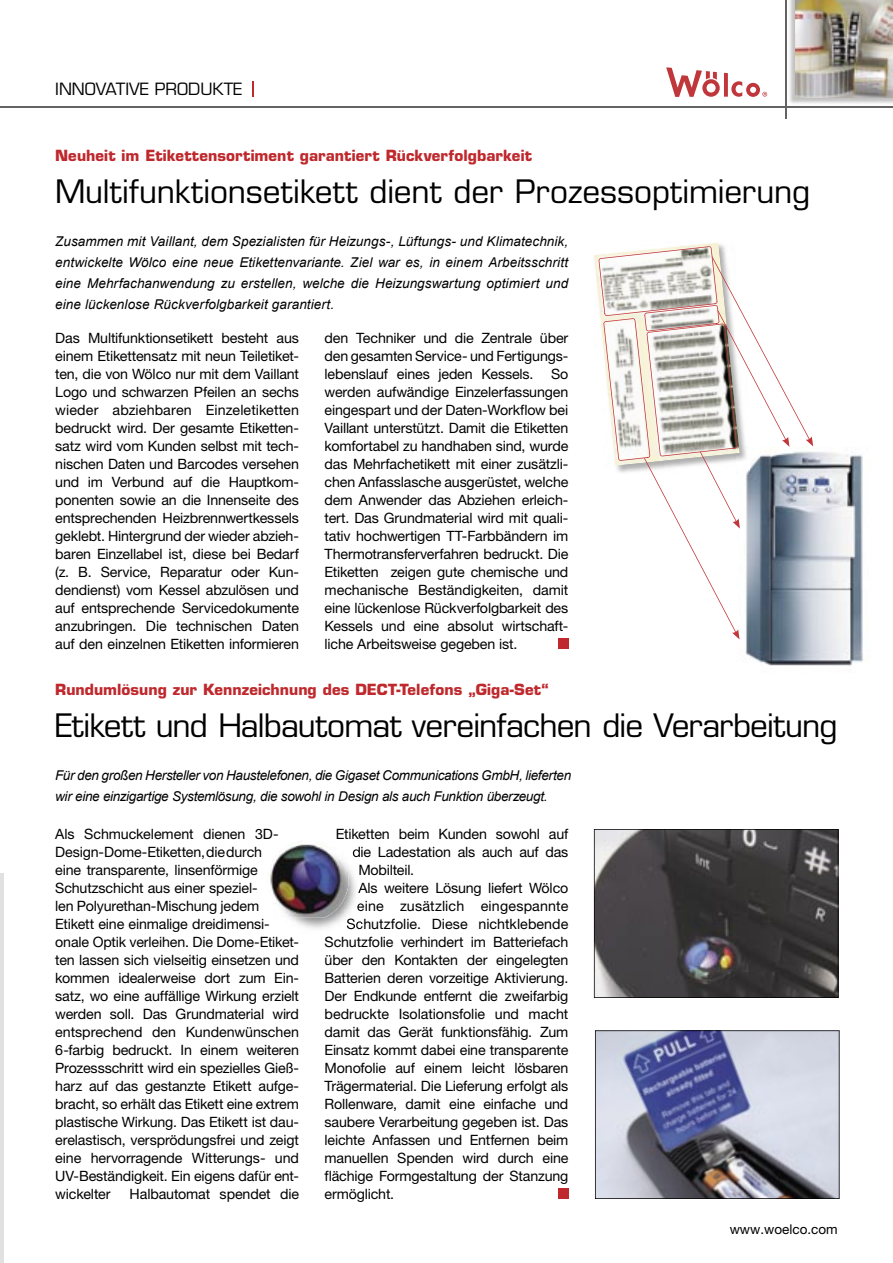
<style>
.page{position:relative;width:893px;height:1263px;background:#fff}
.page>*{position:absolute;margin:0;border:0;box-sizing:border-box;transform-origin:0 0}
.t1{font:31.5px "Eurostile";letter-spacing:-.01em;color:#000}
.t2{font:16.5px "Eurostile";color:#000}
.t3{font:700 15px "Eurostile";letter-spacing:.005em;color:#bf282c}
.t4{font:14.25px/18px "Helvetica Neue";letter-spacing:-.01em;color:#000;text-align:justify}
.t5{font:14.25px "Helvetica Neue";letter-spacing:.01em;color:#000}
.t6{font:italic 13.5px/21px "Arial";letter-spacing:-.02em;color:#000;text-align:justify}
.t7{font:13.5px "Helvetica Neue";color:#000}
</style>
<div class="page">
<hr style="left:0;top:873px;width:4px;height:390px;background:#e0e1e1">
<hr style="left:785px;top:0;width:2px;height:119px;background:#636363">
<svg style="left:724px;top:73px;width:4px;height:24px"></svg>
<svg style="left:731px;top:81px;width:36px;height:16px"></svg>
<svg style="left:666px;top:67px;width:54px;height:30px"></svg>
<hr style="left:0;top:107px;width:893px;height:1px;background:#636363">
<div style="left:558px;top:638px;width:10px;height:11px;background:#bf282c"></div>
<svg style="left:252px;top:81px;width:2px;height:16px"></svg>
<img style="left:789px;top:0;width:104px;height:104px">
<img style="left:795px;top:0;width:98px;height:98px">
<div style="left:558px;top:1188px;width:10px;height:11px;background:#bf282c"></div>
<svg style="left:594px;top:829px;width:244px;height:169px"></svg>
<svg style="left:595px;top:1030px;width:244px;height:169px"></svg>
<img style="left:289px;top:846px;width:72px;height:84px">
<svg style="left:353px;top:847px;width:8px;height:10px"></svg>
<svg style="left:359px;top:865px;width:2px;height:10px"></svg>
<svg style="left:357px;top:883px;width:4px;height:31px"></svg>
<img style="left:347px;top:918px;width:14px;height:11px">
<img style="left:270px;top:843px;width:56px;height:49px">
<img style="left:273px;top:846px;width:76px;height:71px">
<img style="left:739px;top:446px;width:125px;height:220px">
<img style="left:594px;top:242px;width:129px;height:50px">
<svg style="left:598px;top:246px;width:215px;height:393px"></svg>
<p class="t2" style="left:55px;top:79px;width:189px">INNOVATIVE PRODUKTE</p>
<p class="t3" style="left:55px;top:146px;width:478px">Neuheit im Etikettensortiment garantiert Rückverfolgbarkeit</p>
<h1 class="t1" style="left:55px;top:172px;width:756px">Multifunktionsetikett dient der Prozessoptimierung</h1>
<p class="t6" style="left:55px;top:230px;width:514px">Zusammen mit Vaillant, dem Spezialisten für Heizungs-, Lüftungs- und Klimatechnik, entwickelte Wölco eine neue Etikettenvariante. Ziel war es, in einem Arbeitsschritt eine Mehrfachanwendung zu erstellen, welche die Heizungswartung optimiert und eine lückenlose Rückverfolgbarkeit garantiert.</p>
<p class="t4" style="left:55px;top:329px;width:245px">Das Multifunktionsetikett besteht aus einem Etikettensatz mit neun Teiletiket&shy;ten, die von Wölco nur mit dem Vaillant Logo und schwarzen Pfeilen an sechs wieder abziehbaren Einzeletiketten bedruckt wird. Der gesamte Etiketten&shy;satz wird vom Kunden selbst mit tech&shy;nischen Daten und Barcodes versehen und im Verbund auf die Hauptkom&shy;ponenten sowie an die Innenseite des entsprechenden Heizbrennwertkessels geklebt. Hintergrund der wieder abzieh&shy;baren Einzellabel ist, diese bei Bedarf (z. B. Service, Reparatur oder Kun&shy;dendienst) vom Kessel abzulösen und auf entsprechende Servicedokumente anzubringen. Die technischen Daten auf den einzelnen Etiketten informieren</p>
<p class="t4" style="left:325px;top:329px;width:245px">den Techniker und die Zentrale über den gesamten Service- und Fertigungs&shy;lebenslauf eines jeden Kessels. So werden aufwändige Einzelerfassungen eingespart und der Daten-Workflow bei Vaillant unterstützt. Damit die Etiketten komfortabel zu handhaben sind, wurde das Mehrfachetikett mit einer zusätzli&shy;chen Anfasslasche ausgerüstet, welche dem Anwender das Abziehen erleich&shy;tert. Das Grundmaterial wird mit quali&shy;tativ hochwertigen TT-Farbbändern im Thermotransferverfahren bedruckt. Die Etiketten zeigen gute chemische und mechanische Beständigkeiten, damit eine lückenlose Rückverfolgbarkeit des Kessels und eine absolut wirtschaft&shy;liche Arbeitsweise gegeben ist.</p>
<p class="t3" style="left:55px;top:680px;width:495px">Rundumlösung zur Kennzeichnung des DECT-Telefons „Giga-Set“</p>
<h1 class="t1" style="left:55px;top:707px;width:784px">Etikett und Halbautomat vereinfachen die Verarbeitung</h1>
<p class="t6" style="left:55px;top:765px;width:517px">Für den großen Hersteller von Haustelefonen, die Gigaset Communications GmbH, lieferten wir eine einzigartige Systemlösung, die sowohl in Design als auch Funktion überzeugt.</p>
<p class="t4" style="left:55px;top:825px;width:245px;text-align:left">Als Schmuckelement dienen 3D-Design-Dome-Etiketten, die durch<br>eine transparente, linsenförmige Schutzschicht aus einer speziel-<br>len Polyurethan-Mischung jedem Etikett eine einmalige dreidimensi&shy;onale Optik verleihen. Die Dome-Etiket&shy;ten lassen sich vielseitig einsetzen und kommen idealerweise dort zum Ein&shy;satz, wo eine auffällige Wirkung erzielt werden soll. Das Grundmaterial wird entsprechend den Kundenwünschen 6-farbig bedruckt. In einem weiteren Prozessschritt wird ein spezielles Gieß&shy;harz auf das gestanzte Etikett aufge&shy;bracht, so erhält das Etikett eine extrem plastische Wirkung. Das Etikett ist dau&shy;erelastisch, versprödungsfrei und zeigt eine hervorragende Witterungs- und UV-Beständigkeit. Ein eigens dafür ent&shy;wickelter</p>
<p class="t4" style="left:130px;top:1185px;width:171px">Halbautomat spendet die</p>
<p class="t4" style="left:336px;top:825px;width:234px">Etiketten beim Kunden sowohl auf</p>
<p class="t4" style="left:352px;top:843px;width:217px">die Ladestation als auch auf das</p>
<p class="t4" style="left:358px;top:861px;width:57px">Mobilteil.</p>
<p class="t4" style="left:358px;top:879px;width:211px">Als weitere Lösung liefert Wölco</p>
<p class="t5" style="left:357px;top:897px;width:213px">eine zusätzlich eingespannte</p>
<p class="t4" style="left:346px;top:915px;width:223px">Schutzfolie. Diese nichtklebende</p>
<p class="t4" style="left:325px;top:933px;width:245px">Schutzfolie verhindert im Batteriefach</p>
<p class="t4" style="left:325px;top:951px;width:245px">über den Kontakten der eingelegten</p>
<p class="t4" style="left:325px;top:969px;width:245px">Batterien deren vorzeitige Aktivierung.</p>
<p class="t4" style="left:325px;top:987px;width:245px">Der Endkunde entfernt die zweifarbig</p>
<p class="t4" style="left:325px;top:1005px;width:245px">bedruckte Isolationsfolie und macht</p>
<p class="t4" style="left:325px;top:1023px;width:245px">damit das Gerät funktionsfähig. Zum</p>
<p class="t4" style="left:325px;top:1041px;width:245px">Einsatz kommt dabei eine transparente</p>
<p class="t4" style="left:325px;top:1059px;width:245px">Monofolie auf einem leicht lösbaren</p>
<p class="t4" style="left:325px;top:1077px;width:245px">Trägermaterial. Die Lieferung erfolgt als</p>
<p class="t4" style="left:325px;top:1095px;width:245px">Rollenware, damit eine einfache und</p>
<p class="t4" style="left:325px;top:1113px;width:245px">saubere Verarbeitung gegeben ist. Das</p>
<p class="t4" style="left:325px;top:1131px;width:245px">leichte Anfassen und Entfernen beim</p>
<p class="t4" style="left:325px;top:1149px;width:245px">manuellen Spenden wird durch eine</p>
<p class="t4" style="left:325px;top:1167px;width:245px">flächige Formgestaltung der Stanzung</p>
<p class="t4" style="left:325px;top:1185px;width:71px">ermöglicht.</p>
<p class="t7" style="left:730px;top:1221px;width:109px">www.woelco.com</p>
</div>
